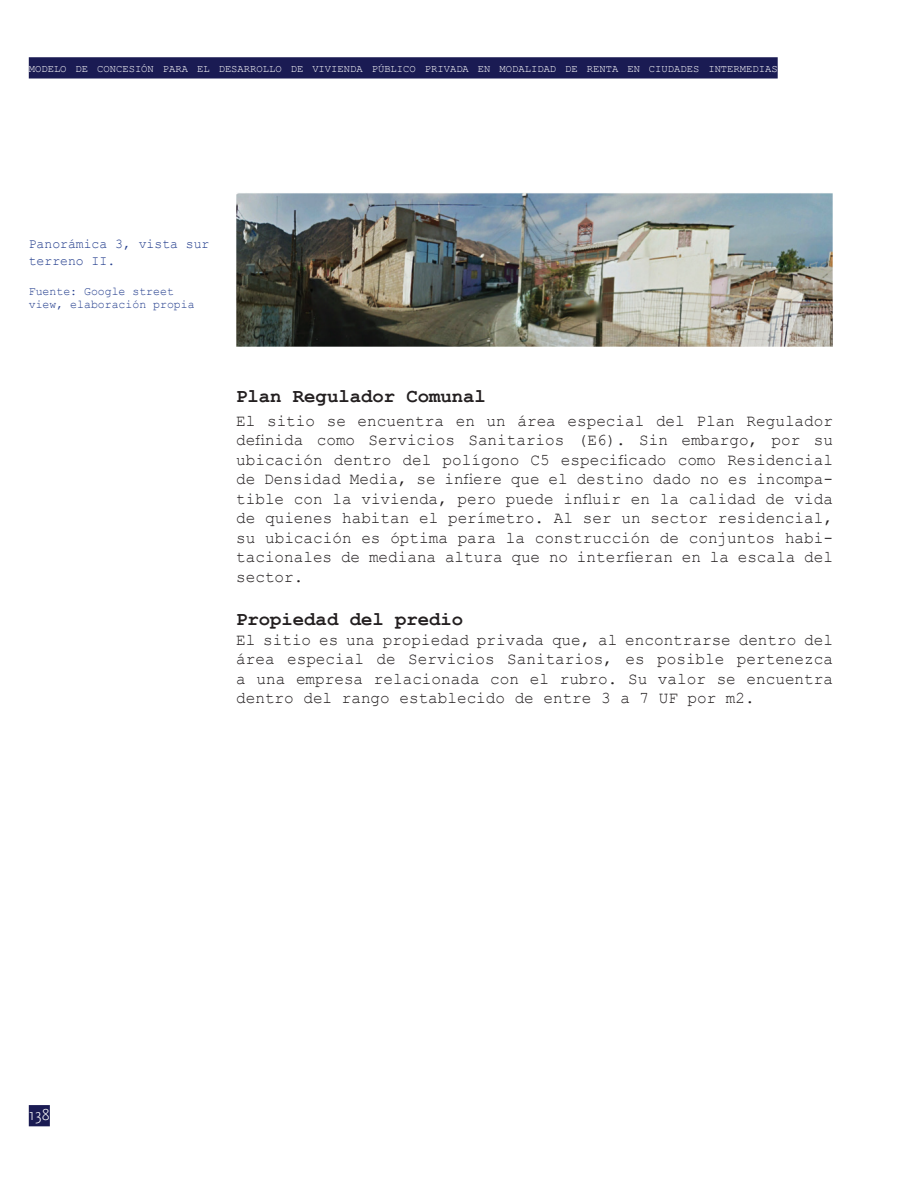
<style>
.page{position:relative;width:918px;height:1188px;background:#fff}
.page>*{position:absolute;margin:0;border:0;box-sizing:border-box;transform-origin:0 0}
.t1{font:700 19.5px "Courier New";color:#231f20}
.t2{font:16.5px/19.5px "Courier New";color:#231f20;text-align:justify}
.t3{font:300 16.5px "Scala Sans Pro";color:#fff}
.t4{font:13.5px/16.5px "Courier New";color:#253f8e}
.t5{font:12px/13.5px "Courier New";color:#253f8e;scale:.96 1}
.t6{font:10.5px "Courier New";color:#fff}
</style>
<div class="page">
<div style="left:29px;top:57px;width:749px;height:22px;background:#1a1b53"></div>
<div style="left:29px;top:1105px;width:21px;height:21px;background:#1a1b53"></div>
<img style="left:236px;top:193px;width:597px;height:154px">
<p class="t6" style="left:29px;top:62px;width:750px">MODELO DE CONCESIÓN PARA EL DESARROLLO DE VIVIENDA PÚBLICO PRIVADA EN MODALIDAD DE RENTA EN CIUDADES INTERMEDIAS</p>
<p class="t4" style="left:29px;top:235px;width:182px">Panorámica 3, vista sur terreno II.</p>
<p class="t5" style="left:29px;top:284px;width:174px">Fuente: Google street view, elaboración propia</p>
<p class="t1" style="left:236px;top:384px;width:251px">Plan Regulador Comunal</p>
<p class="t2" style="left:236px;top:410px;width:598px">El sitio se encuentra en un área especial del Plan Regulador definida como Servicios Sanitarios (E6). Sin embargo, por su ubicación dentro del polígono C5 especificado como Residencial de Densidad Media, se infiere que el destino dado no es incompa&shy;tible con la vivienda, pero puede influir en la calidad de vida de quienes habitan el perímetro. Al ser un sector residencial, su ubicación es óptima para la construcción de conjuntos habi&shy;tacionales de mediana altura que no interfieran en la escala del sector.</p>
<p class="t1" style="left:236px;top:607px;width:228px">Propiedad del predio</p>
<p class="t2" style="left:236px;top:629px;width:598px">El sitio es una propiedad privada que, al encontrarse dentro del área especial de Servicios Sanitarios, es posible pertenezca a una empresa relacionada con el rubro. Su valor se encuentra dentro del rango establecido de entre 3 a 7 UF por m2.</p>
<p class="t3" style="left:29px;top:1105px;width:23px">138</p>
</div>
